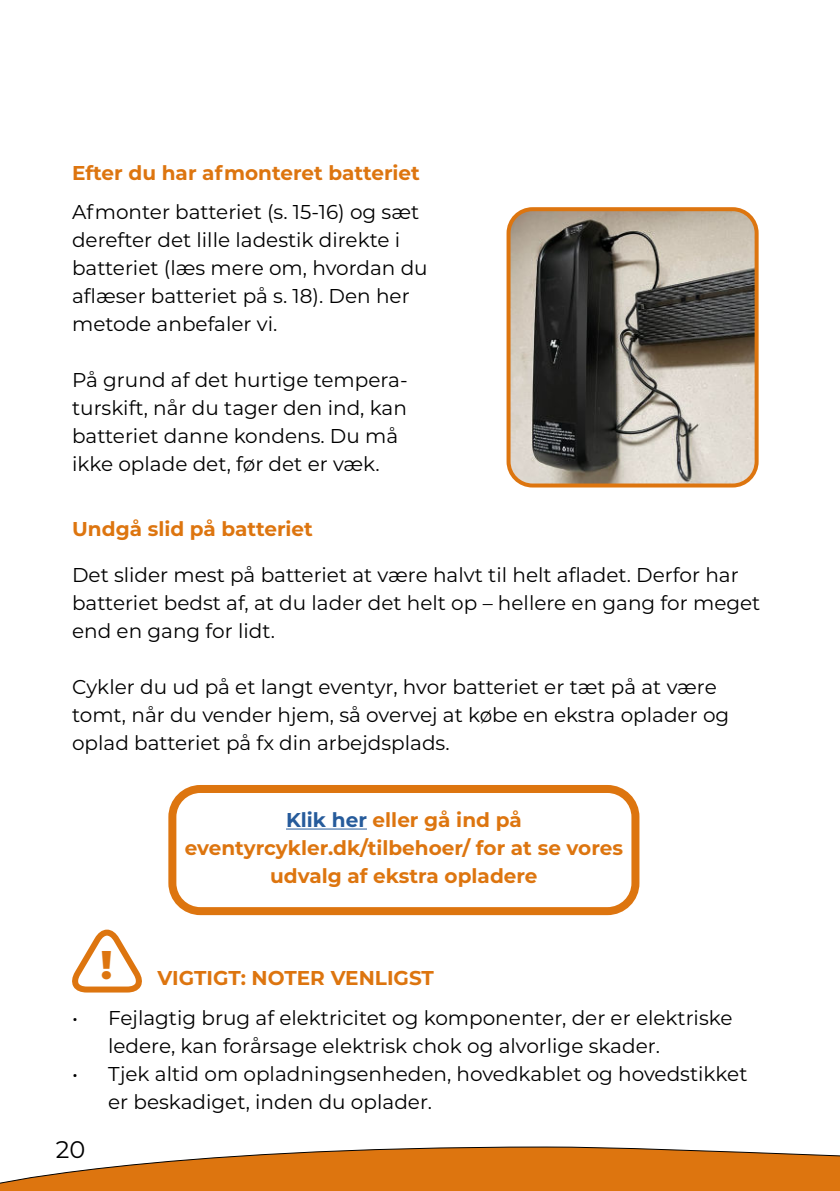
<style>
.page{position:relative;width:840px;height:1191px;background:#fff}
.page>*{position:absolute;margin:0;border:0;box-sizing:border-box;transform-origin:0 0}
.t1{font:24px "Montserrat";color:#000}
.t2{font:20px/28px "Montserrat";color:#000}
.t3{font:700 20px/28px "Montserrat";color:#dd750f;text-align:center}
.s1{color:#265b9b}
</style>
<div class="page">
<svg style="left:0;top:1146px;width:839px;height:45px"></svg>
<svg style="left:72px;top:929px;width:70px;height:64px"></svg>
<div style="left:168px;top:785px;width:471px;height:130px;border:8px solid #dd750f;border-radius:28px"></div>
<hr style="left:286px;top:828px;width:81px;height:1px;background:#265b9b">
<img style="left:511px;top:212px;width:245px;height:273px">
<div style="left:506px;top:207px;width:252px;height:280px;border:4px solid #dd750f;border-radius:24px"></div>
<p class="t3" style="left:72px;top:160px;width:349px">Efter du har afmonteret batteriet</p>
<p class="t2" style="left:72px;top:198px;width:357px">Afmonter batteriet (s. 15-16) og sæt derefter det lille ladestik direkte i batteriet (læs mere om, hvordan du aflæser batteriet på s. 18). Den her metode anbefaler vi.</p>
<p class="t2" style="left:72px;top:366px;width:337px">På grund af det hurtige tempera&shy;turskift, når du tager den ind, kan batteriet danne kondens. Du må ikke oplade det, før det er væk.</p>
<p class="t3" style="left:72px;top:516px;width:242px">Undgå slid på batteriet</p>
<p class="t2" style="left:72px;top:561px;width:689px">Det slider mest på batteriet at være halvt til helt afladet. Derfor har batteriet bedst af, at du lader det helt op – hellere en gang for meget end en gang for lidt.</p>
<p class="t2" style="left:72px;top:673px;width:658px">Cykler du ud på et langt eventyr, hvor batteriet er tæt på at være tomt, når du vender hjem, så overvej at købe en ekstra oplader og oplad batteriet på fx din arbejdsplads.</p>
<p class="t3" style="left:184px;top:806px;width:439px"><span class="s1">Klik her</span> eller gå ind på eventyrcykler.dk/tilbehoer/ for at se vores udvalg af ekstra opladere</p>
<p class="t3" style="left:100px;top:965px;width:335px"><sup>!</sup> VIGTIGT: NOTER VENLIGST</p>
<p class="t2" style="left:108px;top:1004px;width:625px;text-indent:-36px">• Fejlagtig brug af elektricitet og komponenter, der er elektriske ledere, kan forårsage elektrisk chok og alvorlige skader.</p>
<p class="t2" style="left:108px;top:1060px;width:640px;text-indent:-36px">• Tjek altid om opladningsenheden, hovedkablet og hovedstikket er beskadiget, inden du oplader.</p>
<p class="t1" style="left:56px;top:1137px;width:31px">20</p>
</div>
